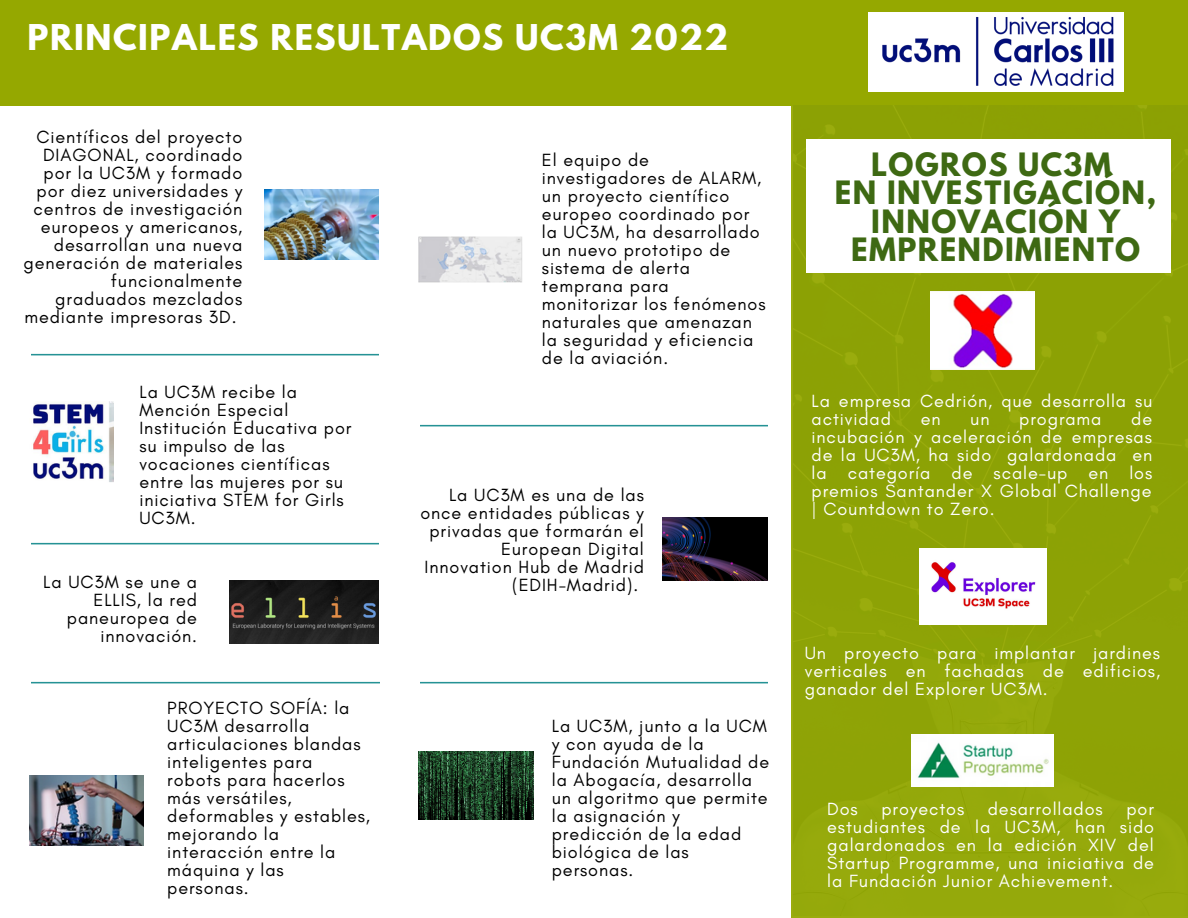
<style>
.page{position:relative;width:1188px;height:918px;background:#fff}
.page>*{position:absolute;margin:0;border:0;box-sizing:border-box;transform-origin:0 0}
.t1{font:700 31.5px "League Spartan";letter-spacing:.05em;color:#fff}
.t2{font:700 28.5px/28.2px "League Spartan";letter-spacing:.05em;color:#3e6913;text-align:center}
.t3{font:18px/18px "Glacial Indifference";letter-spacing:.05em;color:#000}
.t4{font:18px/18px "Glacial Indifference";letter-spacing:.05em;color:#fff;text-align:justify}
</style>
<div class="page">
<img style="left:31px;top:353px;width:348px;height:3px">
<img style="left:420px;top:681px;width:348px;height:3px">
<img style="left:32px;top:681px;width:348px;height:3px">
<div style="left:0;top:0;width:1188px;height:106px;background:#95a800"></div>
<img style="left:870px;top:12px;width:254px;height:80px">
<img style="left:663px;top:518px;width:104px;height:63px">
<img style="left:33px;top:401px;width:81px;height:81px">
<img style="left:419px;top:751px;width:114px;height:69px">
<img style="left:29px;top:776px;width:115px;height:69px">
<div style="left:792px;top:105px;width:396px;height:813px;background:#8da205"></div>
<div style="left:807px;top:139px;width:364px;height:134px;background:#fff"></div>
<img style="left:419px;top:236px;width:103px;height:46px">
<img style="left:264px;top:190px;width:115px;height:69px">
<img style="left:912px;top:734px;width:142px;height:52px">
<img style="left:931px;top:292px;width:103px;height:77px">
<img style="left:420px;top:424px;width:348px;height:3px">
<img style="left:920px;top:548px;width:127px;height:77px">
<img style="left:31px;top:542px;width:348px;height:3px">
<img style="left:229px;top:580px;width:150px;height:63px">
<h1 class="t1" style="left:27px;top:21px;width:702px">PRINCIPALES RESULTADOS UC3M 2022</h1>
<p class="t3" style="left:36px;top:128px;width:207px">Científicos del proyecto</p>
<p class="t3" style="left:43px;top:146px;width:201px">DIAGONAL, coordinado</p>
<p class="t3" style="left:44px;top:164px;width:200px">por la UC3M y formado</p>
<p class="t3" style="left:37px;top:182px;width:207px">por diez universidades y</p>
<p class="t3" style="left:34px;top:200px;width:210px">centros de investigación</p>
<p class="t3" style="left:41px;top:218px;width:203px">europeos y americanos,</p>
<p class="t3" style="left:54px;top:236px;width:190px">desarrollan una nueva</p>
<p class="t3" style="left:24px;top:254px;width:220px">generación de materiales</p>
<p class="t3" style="left:111px;top:272px;width:133px">funcionalmente</p>
<p class="t3" style="left:55px;top:290px;width:189px">graduados mezclados</p>
<p class="t3" style="left:24px;top:308px;width:214px">mediante impresoras 3D.</p>
<p class="t3" style="left:139px;top:383px;width:214px">La UC3M recibe la<br>Mención Especial<br>Institución Educativa por su impulso de las vocaciones científicas entre las mujeres por su iniciativa STEM for Girls<br>UC3M.</p>
<p class="t3" style="left:43px;top:573px;width:155px;text-align:right">La UC3M se une a<br>ELLIS, la red paneuropea de innovación.</p>
<p class="t3" style="left:167px;top:699px;width:204px">PROYECTO SOFÍA: la<br>UC3M desarrolla articulaciones blandas inteligentes para robots para hacerlos más versátiles, deformables y estables, mejorando la interacción entre la máquina y las<br>personas.</p>
<p class="t3" style="left:542px;top:151px;width:225px">El equipo de investigadores de ALARM, un proyecto científico europeo coordinado por la UC3M, ha desarrollado un nuevo prototipo de sistema de alerta temprana para monitorizar los fenómenos naturales que amenazan la seguridad y eficiencia de la aviación.</p>
<p class="t3" style="left:449px;top:485px;width:196px">La UC3M es una de las</p>
<p class="t3" style="left:420px;top:503px;width:225px">once entidades públicas y</p>
<p class="t3" style="left:429px;top:521px;width:216px">privadas que formarán el</p>
<p class="t3" style="left:501px;top:539px;width:144px">European Digital</p>
<p class="t3" style="left:425px;top:557px;width:221px">Innovation Hub de Madrid</p>
<p class="t3" style="left:512px;top:575px;width:127px">(EDIH-Madrid).</p>
<p class="t3" style="left:552px;top:716px;width:219px">La UC3M, junto a la UCM y con ayuda de la<br>Fundación Mutualidad de la Abogacía, desarrolla un algoritmo que permite la asignación y predicción de la edad biológica de las personas.</p>
<h2 class="t2" style="left:835px;top:154px;width:323px">LOGROS UC3M<br>EN INVESTIGACIÓN,<br>INNOVACIÓN Y<br>EMPRENDIMIENTO</h2>
<p class="t4" style="left:812px;top:392px;width:342px">La empresa Cedrión, que desarrolla su actividad</p>
<p class="t4" style="left:812px;top:410px;width:342px;text-indent:320px">de incubación y aceleración de empresas de la UC3M, ha sido galardonada en la categoría de scale-up en los premios Santander X Global Challenge | Countdown to Zero.</p>
<p class="t4" style="left:921px;top:410px;width:21px">en</p>
<p class="t4" style="left:970px;top:410px;width:21px">un</p>
<p class="t4" style="left:1019px;top:410px;width:84px">programa</p>
<p class="t4" style="left:805px;top:644px;width:357px">Un proyecto para implantar jardines verticales en fachadas de edificios, ganador del Explorer UC3M.</p>
<p class="t4" style="left:827px;top:799px;width:32px">Dos</p>
<p class="t4" style="left:881px;top:799px;width:84px">proyectos</p>
<p class="t4" style="left:988px;top:799px;width:117px">desarrollados</p>
<p class="t4" style="left:827px;top:799px;width:328px;text-indent:299px">por estudiantes de la UC3M, han sido galardonados en la edición XIV del Startup Programme, una iniciativa de la Fundación Junior Achievement.</p>
</div>
